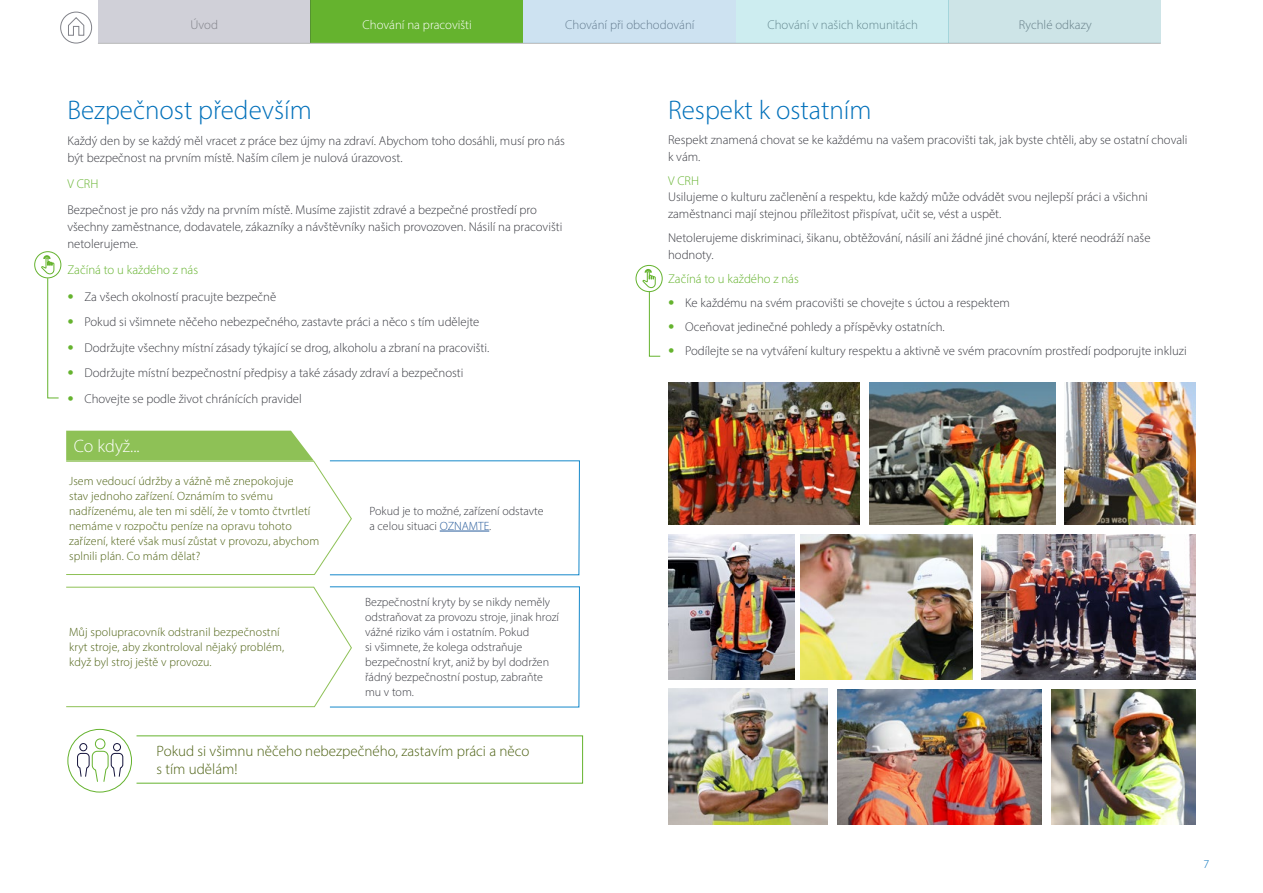
<style>
.page{position:relative;width:1263px;height:893px;background:#fff}
.page>*{position:absolute;margin:0;border:0;box-sizing:border-box;transform-origin:0 0}
.t1{font:300 27px "Myriad Pro";color:#0070ba}
.t2{font:300 18px "Myriad Pro";color:#fff}
.t3{font:300 15px/18px "Myriad Pro";color:#4d6113}
.t4{font:300 12.75px/16.5px "Myriad Pro";color:#3b3c43}
.t5{font:300 12.75px "Myriad Pro";color:#818289}
.t6{font:300 12.75px "Myriad Pro";color:#65b32e}
.t7{font:300 12.75px "Myriad Pro";color:#fff}
.t8{font:300 12px/15px "Myriad Pro";letter-spacing:.01em;color:#4d6113}
.t9{font:300 12px/15px "Myriad Pro";color:#3b3c43}
.t10{font:300 12px "Myriad Pro";color:#0070ba}
.s1{font-family:"Helvetica Neue LT Std";color:#65b32e}
.s2{color:#275b9b}
</style>
<div class="page">
<div style="left:60px;top:12px;width:32px;height:31px;border:1px solid #818289;border-radius:50%"></div>
<svg style="left:68px;top:17px;width:16px;height:19px"></svg>
<div style="left:311px;top:0;width:212px;height:43px;background:#65b32e"></div>
<div style="left:98px;top:0;width:213px;height:43px;background:#d0d0d8"></div>
<hr style="left:98px;top:43px;width:1063px;height:1px;background:#b6b7b7">
<div style="left:523px;top:0;width:213px;height:43px;background:#cde2f1"></div>
<div style="left:736px;top:0;width:212px;height:43px;background:#cdedf0"></div>
<div style="left:948px;top:0;width:213px;height:43px;background:#cde4e7"></div>
<svg style="left:66px;top:586px;width:514px;height:122px"></svg>
<svg style="left:66px;top:431px;width:514px;height:145px"></svg>
<hr style="left:440px;top:531px;width:49px;height:1px;background:#275b9b">
<div style="left:67px;top:729px;width:65px;height:63px;background:#fff;border:1px solid #65b32e;border-radius:50%"></div>
<div style="left:113px;top:743px;width:8px;height:8px;border:1px solid #14133b;border-radius:50%"></div>
<div style="left:95px;top:738px;width:10px;height:11px;border:1px solid #65b32e;border-radius:50%"></div>
<div style="left:79px;top:743px;width:8px;height:8px;border:1px solid #14133b;border-radius:50%"></div>
<svg style="left:77px;top:750px;width:47px;height:33px"></svg>
<img style="left:668px;top:383px;width:192px;height:142px">
<img style="left:668px;top:535px;width:126px;height:145px">
<img style="left:869px;top:383px;width:186px;height:142px">
<img style="left:1065px;top:383px;width:130px;height:142px">
<img style="left:801px;top:535px;width:171px;height:145px">
<img style="left:982px;top:535px;width:213px;height:145px">
<img style="left:1051px;top:689px;width:144px;height:136px">
<img style="left:668px;top:688px;width:160px;height:137px">
<img style="left:838px;top:689px;width:203px;height:136px">
<svg style="left:35px;top:252px;width:26px;height:26px"></svg>
<div style="left:34px;top:251px;width:27px;height:27px;border:1px solid #65b32e;border-radius:50%"></div>
<svg style="left:41px;top:255px;width:18px;height:144px"></svg>
<svg style="left:636px;top:265px;width:26px;height:27px"></svg>
<div style="left:636px;top:265px;width:27px;height:27px;border:1px solid #65b32e;border-radius:50%"></div>
<svg style="left:642px;top:266px;width:19px;height:91px"></svg>
<p class="t5" style="left:191px;top:17px;width:29px">Úvod</p>
<p class="t7" style="left:363px;top:17px;width:111px">Chování na pracovišti</p>
<p class="t5" style="left:565px;top:17px;width:131px">Chování při obchodování</p>
<p class="t5" style="left:767px;top:17px;width:152px">Chování v našich komunitách</p>
<p class="t5" style="left:1019px;top:17px;width:75px">Rychlé odkazy</p>
<h1 class="t1" style="left:67px;top:93px;width:246px">Bezpečnost především</h1>
<p class="t4" style="left:67px;top:132px;width:499px;line-height:17.1px">Každý den by se každý měl vracet z práce bez újmy na zdraví. Abychom toho dosáhli, musí pro nás být bezpečnost na prvním místě. Naším cílem je nulová úrazovost.</p>
<p class="t6" style="left:67px;top:176px;width:33px">V CRH</p>
<p class="t4" style="left:67px;top:201px;width:496px;line-height:17.1px">Bezpečnost je pro nás vždy na prvním místě. Musíme zajistit zdravé a bezpečné prostředí pro všechny zaměstnance, dodavatele, zákazníky a návštěvníky našich provozoven. Násilí na pracovišti netolerujeme.</p>
<p class="t6" style="left:67px;top:263px;width:132px">Začíná to u každého z nás</p>
<p class="t4" style="left:67px;top:288px;width:210px"><span class="s1">•</span> Za všech okolností pracujte bezpečně</p>
<p class="t4" style="left:67px;top:314px;width:414px"><span class="s1">•</span> Pokud si všimnete něčeho nebezpečného, zastavte práci a něco s tím udělejte</p>
<p class="t4" style="left:67px;top:339px;width:423px"><span class="s1">•</span> Dodržujte všechny místní zásady týkající se drog, alkoholu a zbraní na pracovišti.</p>
<p class="t4" style="left:67px;top:365px;width:398px"><span class="s1">•</span> Dodržujte místní bezpečnostní předpisy a také zásady zdraví a bezpečnosti</p>
<p class="t4" style="left:67px;top:390px;width:236px"><span class="s1">•</span> Chovejte se podle život chránících pravidel</p>
<h2 class="t2" style="left:74px;top:435px;width:67px">Co když...</h2>
<p class="t8" style="left:69px;top:473px;width:252px">Jsem vedoucí údržby a vážně mě znepokojuje<br>stav jednoho zařízení. Oznámím to svému nadřízenému, ale ten mi sdělí, že v tomto čtvrtletí nemáme v rozpočtu peníze na opravu tohoto zařízení, které však musí zůstat v provozu, abychom splnili plán. Co mám dělat?</p>
<p class="t8" style="left:69px;top:625px;width:217px">Můj spolupracovník odstranil bezpečnostní kryt stroje, aby zkontroloval nějaký problém, když byl stroj ještě v provozu.</p>
<p class="t9" style="left:370px;top:503px;width:176px">Pokud je to možné, zařízení odstavte a celou situaci <span class="s2">OZNAMTE</span>.</p>
<p class="t9" style="left:365px;top:595px;width:195px">Bezpečnostní kryty by se nikdy neměly odstraňovat za provozu stroje, jinak hrozí vážné riziko vám i ostatním. Pokud<br>si všimnete, že kolega odstraňuje bezpečnostní kryt, aniž by byl dodržen řádný bezpečnostní postup, zabraňte mu v tom.</p>
<p class="t3" style="left:157px;top:742px;width:374px">Pokud si všimnu něčeho nebezpečného, zastavím práci a něco s tím udělám!</p>
<h1 class="t1" style="left:668px;top:93px;width:205px">Respekt k ostatním</h1>
<p class="t4" style="left:668px;top:132px;width:521px">Respekt znamená chovat se ke každému na vašem pracovišti tak, jak byste chtěli, aby se ostatní chovali k vám.</p>
<p class="t6" style="left:668px;top:173px;width:33px">V CRH</p>
<p class="t4" style="left:668px;top:189px;width:481px">Usilujeme o kulturu začlenění a respektu, kde každý může odvádět svou nejlepší práci a všichni zaměstnanci mají stejnou příležitost přispívat, učit se, vést a uspět.</p>
<p class="t4" style="left:668px;top:229px;width:484px">Netolerujeme diskriminaci, šikanu, obtěžování, násilí ani žádné jiné chování, které neodráží naše hodnoty.</p>
<p class="t6" style="left:668px;top:271px;width:132px">Začíná to u každého z nás</p>
<p class="t4" style="left:668px;top:294px;width:343px"><span class="s1">•</span> Ke každému na svém pracovišti se chovejte s úctou a respektem</p>
<p class="t4" style="left:668px;top:318px;width:278px"><span class="s1">•</span> Oceňovat jedinečné pohledy a příspěvky ostatních.</p>
<p class="t4" style="left:668px;top:342px;width:520px"><span class="s1">•</span> Podílejte se na vytváření kultury respektu a aktivně ve svém pracovním prostředí podporujte inkluzi</p>
<p class="t10" style="left:1203px;top:856px;width:7px">7</p>
</div>
